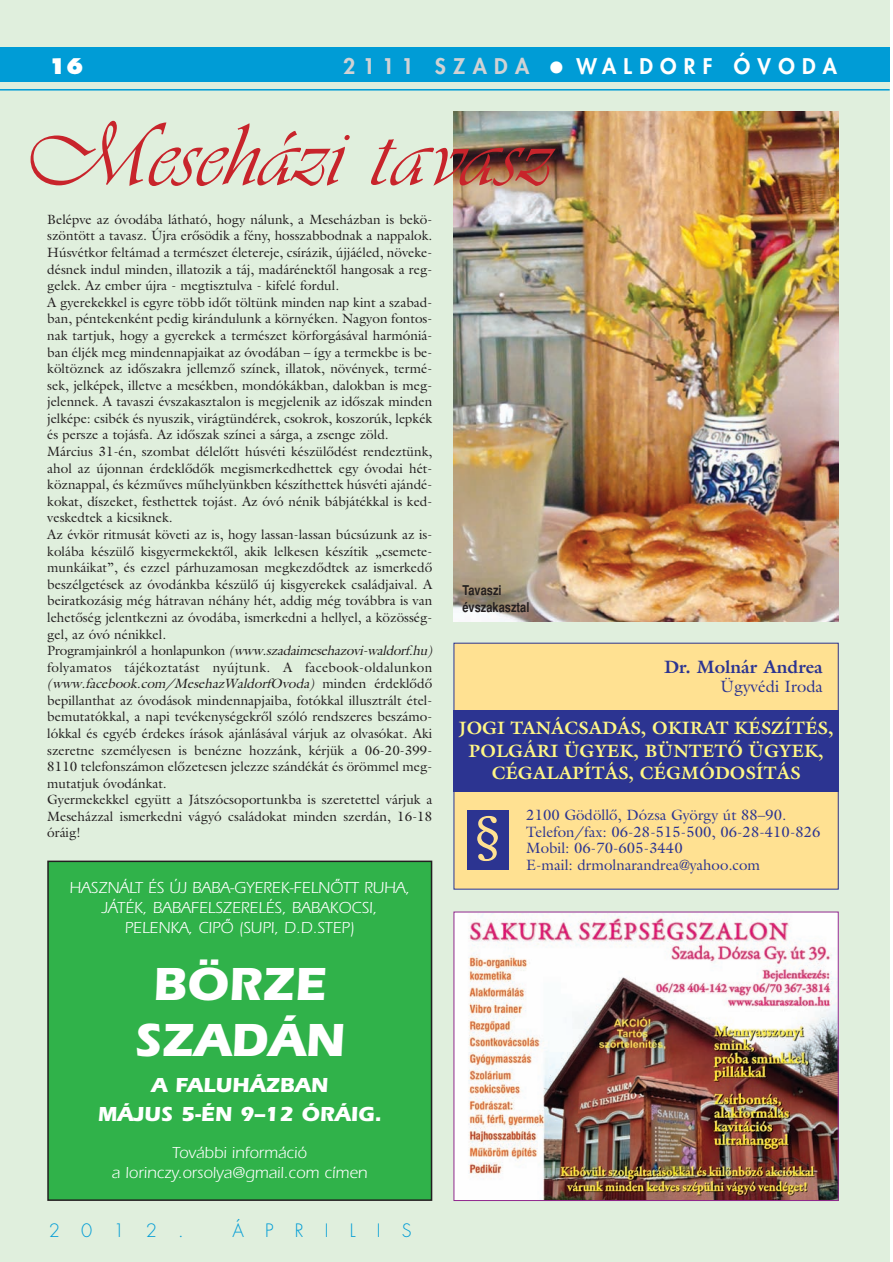
<style>
.page{position:relative;width:893px;height:1262px;background:#fff}
.page>*{position:absolute;margin:0;border:0;box-sizing:border-box;transform-origin:0 0}
.t1{font:93px "Vivante AH";color:#c8242b}
.t2{font:54px "Georgia";color:#ffe192}
.t3{font:48px/55.5px "Eras AH Bold";color:#fff;text-align:center}
.t4{font:21px/28.5px "Eras AH Bold";color:#fff;text-align:center}
.t5{font:800 21px "H Futura";letter-spacing:.345em;color:#fff}
.t6{font:800 21px "H Futura";letter-spacing:.345em;color:#d1d2d4}
.t7{font:700 21px "H Futura Extra";color:#fff}
.t8{font:18px/22.5px "Galliard AH Bold";color:#fff685;text-align:center}
.t9{font:18px "Galliard AH Bold";color:#2c3491}
.t10{font:300 18px "H Futura";letter-spacing:1.18em;color:#009cd6}
.t11{font:16.5px/19.8px "Eras AH Book";color:#fff;text-align:center}
.t12{font:16.5px "Galliard AH";color:#2c3491}
.t13{font:15px/16.5px "Galliard AH";color:#2c3491}
.t14{font:13.5px/16.6px "Galliard AH";color:#231f20}
.t15{font:700 13.5px/16.5px "H Helvetica Narrow";color:#231f20}
.s1{font-style:italic}
</style>
<div class="page">
<div style="left:0;top:0;width:889px;height:1261px;background:#e0efdd"></div>
<div style="left:0;top:47px;width:889px;height:34px;background:#009cd6"></div>
<hr style="left:0;top:89px;width:889px;height:2px;background:#009cd6">
<div style="left:454px;top:643px;width:384px;height:246px;background:#ffe192"></div>
<div style="left:467px;top:809px;width:41px;height:60px;background:#2c3491"></div>
<div style="left:453px;top:710px;width:385px;height:82px;background:#2c3491"></div>
<img style="left:457px;top:913px;width:379px;height:285px">
<div style="left:48px;top:861px;width:383px;height:339px;background:#30b24a"></div>
<div style="left:47px;top:860px;width:385px;height:340px;border:2px solid #231f20"></div>
<img style="left:453px;top:111px;width:385px;height:510px">
<h3 class="t7" style="left:49px;top:57px;width:36px">16</h3>
<h3 class="t6" style="left:343px;top:56px;width:187px">2111 SZADA</h3>
<h3 class="t5" style="left:576px;top:56px;width:262px">WALDORF ÓVODA</h3>
<h1 class="t1" style="left:22px;top:123px;width:530px">Meseházi tavasz</h1>
<p class="t14" style="left:47px;top:212px;width:389px">Belépve az óvodába látható, hogy nálunk, a Meseházban is bekö&shy;szöntött a tavasz. Újra erôsödik a fény, hosszabbodnak a nappalok.<br>Húsvétkor feltámad a természet életereje, csírázik, újjáéled, növeke&shy;désnek indul minden, illatozik a táj, madárénektôl hangosak a reg&shy;gelek. Az ember újra - megtisztulva - kifelé fordul.<br>A gyerekekkel is egyre több idôt töltünk minden nap kint a szabad&shy;ban, péntekenként pedig kirándulunk a környéken. Nagyon fontos&shy;nak tartjuk, hogy a gyerekek a természet körforgásával harmóniá&shy;ban éljék meg mindennapjaikat az óvodában – így a termekbe is be&shy;költöznek az idôszakra jellemzô színek, illatok, növények, termé&shy;sek, jelképek, illetve a mesékben, mondókákban, dalokban is meg&shy;jelennek. A tavaszi évszakasztalon is megjelenik az idôszak minden jelképe: csibék és nyuszik, virágtündérek, csokrok, koszorúk, lepkék és persze a tojásfa. Az idôszak színei a sárga, a zsenge zöld.<br>Március 31-én, szombat délelôtt húsvéti készülôdést rendeztünk, ahol az újonnan érdeklôdôk megismerkedhettek egy óvodai hét&shy;köznappal, és kézmûves mûhelyünkben készíthettek húsvéti ajándé&shy;kokat, díszeket, festhettek tojást. Az óvó nénik bábjátékkal is ked&shy;veskedtek a kicsiknek.<br>Az évkör ritmusát követi az is, hogy lassan-lassan búcsúzunk az is&shy;kolába készülô kisgyermekektôl, akik lelkesen készítik „csemete&shy;munkáikat”, és ezzel párhuzamosan megkezdôdtek az ismerkedô beszélgetések az óvodánkba készülô új kisgyerekek családjaival. A beiratkozásig még hátravan néhány hét, addig még továbbra is van lehetôség jelentkezni az óvodába, ismerkedni a hellyel, a közösség&shy;gel, az óvó nénikkel.<br>P r o g r a mj a i n kr ó l a h o n l ap u n k o n <span class="s1">(www.szadaimesehazovi-waldorf.hu) </span>folyamatos tájékoztatást nyújtunk. A facebook-oldalunkon <span class="s1">(www.facebook.com/MesehazWaldorfOvoda)</span> m i n d e n é r d e k l ô d ô bepillanthat az óvodások mindennapjaiba, fotókkal illusztrált étel&shy;bemutatókkal, a napi tevékenységekrôl szóló rendszeres beszámo&shy;lókkal és egyéb érdekes írások ajánlásával várjuk az olvasókat. Aki szeretne személyesen is benézne hozzánk, kérjük a 06-20-399- 8110 telefonszámon elôzetesen jelezze szándékát és örömmel meg&shy;mutatjuk óvodánkat.<br>Gyermekekkel együtt a Játszócsoportunkba is szeretettel várjuk a Meseházzal ismerkedni vágyó családokat minden szerdán, 16-18 óráig!</p>
<p class="t11" style="left:69px;top:879px;width:342px">HASZNÁLT ÉS ÚJ BABA-GYEREK-FELNÔTT RUHA,<br>JÁTÉK, BABAFELSZERELÉS, BABAKOCSI,<br>PELENKA, CIPÔ (SUPI, D.D.STEP)</p>
<h3 class="t3" style="left:134px;top:961px;width:212px">BÖRZE<br>SZADÁN</h3>
<h3 class="t4" style="left:98px;top:1072px;width:285px">A FALUHÁZBAN<br>MÁJUS 5-ÉN 9–12 ÓRÁIG.</h3>
<p class="t11" style="left:112px;top:1144px;width:257px">További információ<br>a lorinczy.orsolya@gmail.com címen</p>
<h3 class="t10" style="left:49px;top:1221px;width:137px">2012.</h3>
<h3 class="t10" style="left:232px;top:1221px;width:181px">ÁPRILIS</h3>
<p class="t15" style="left:462px;top:583px;width:69px">Tavaszi évszakasztal</p>
<h3 class="t9" style="left:664px;top:660px;width:160px">Dr. Molnár Andrea</h3>
<p class="t12" style="left:720px;top:680px;width:104px">Ügyvédi Iroda</p>
<h3 class="t8" style="left:458px;top:719px;width:376px">JOGI TANÁCSADÁS, OKIRAT KÉSZÍTÉS,<br>POLGÁRI ÜGYEK, BÜNTETÔ ÜGYEK,<br>CÉGALAPÍTÁS, CÉGMÓDOSÍTÁS</h3>
<h2 class="t2" style="left:474px;top:813px;width:28px">§</h2>
<p class="t13" style="left:526px;top:808px;width:296px">2100 Gödöllô, Dózsa György út 88–90.<br>Telefon/fax: 06-28-515-500, 06-28-410-826<br>Mobil: 06-70-605-3440<br>E-mail: drmolnarandrea@yahoo.com</p>
</div>
